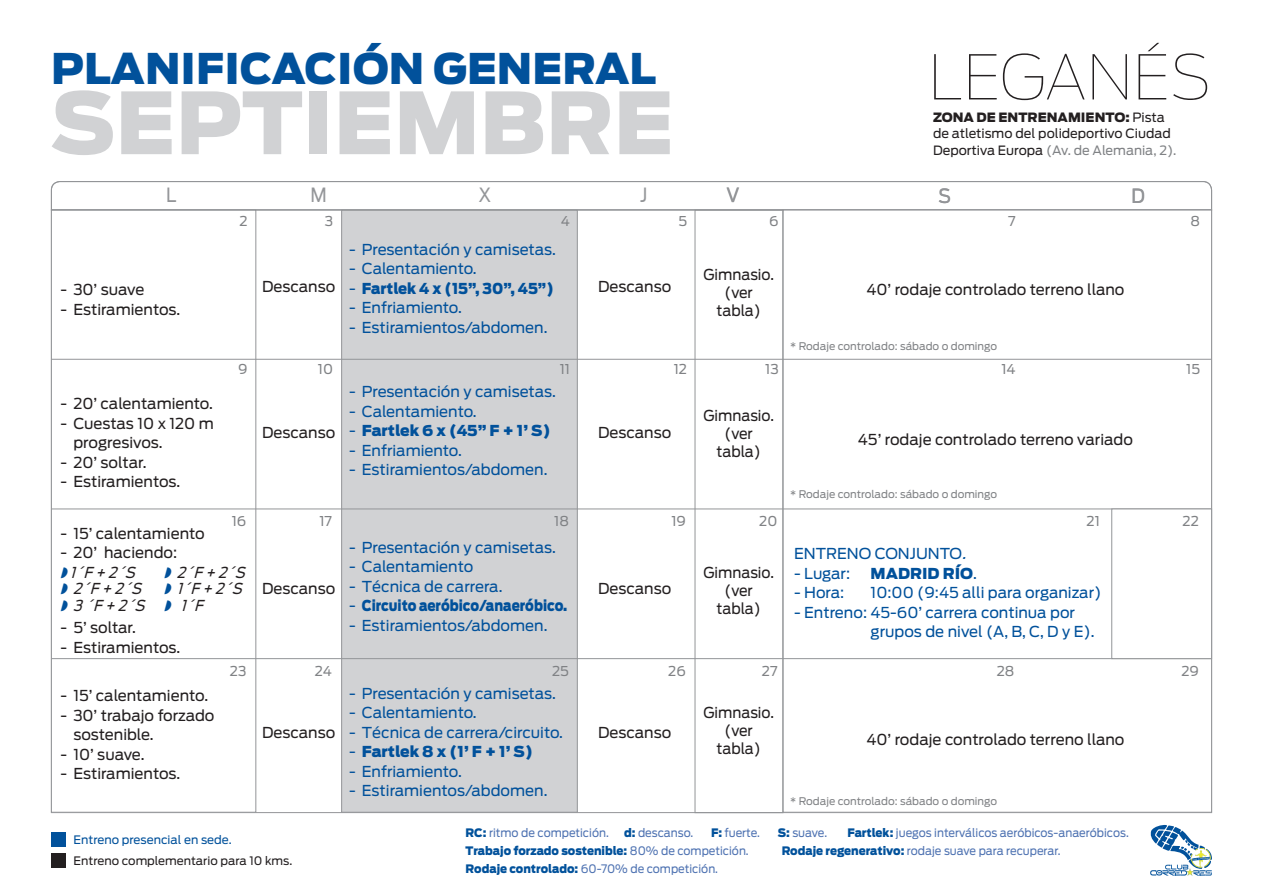
<style>
.page{position:relative;width:1263px;height:893px;background:#fff}
.page>*{position:absolute;margin:0;border:0;box-sizing:border-box;transform-origin:0 0}
.t1{font:900 84.75px "Antenna";color:#d1d2d4}
.t2{font:100 61.2px "Antenna";color:#231f20}
.t3{font:900 42px "Antenna";color:#01519b}
.t4{font:19.5px "Antenna";color:#939598;scale:.9 1}
.t5{font:15px/19.5px "Antenna";color:#01519b}
.t6{font:15px/19.5px "Antenna";color:#231f20}
.t7{font:15px "Antenna";color:#231f20;scale:.95 1}
.t8{font:900 15px "Antenna";color:#01519b}
.t9{font:italic 15px "Antenna";color:#231f20;scale:.93 1}
.t10{font:900 15px "Antenna";color:#01519b;scale:.86 1}
.t11{font:900 15px "Antenna";color:#01519b;scale:.95 1}
.t12{font:13.5px "Antenna";color:#808285}
.t13{font:12.75px/16.5px "Antenna";color:#231f20}
.t14{font:11.7px "Antenna";color:#4f73b2;scale:.95 1}
.t15{font:900 11.7px "Antenna";color:#01519b;scale:.95 1}
.t16{font:11.7px "Antenna";color:#231f20}
.t17{font:11.7px "Antenna";color:#01519b}
.t18{font:10.5px "Antenna";color:#808285}
.s1{font-weight:900}
.s2{color:#808285}
.s3{font-weight:400}
.s4{font-style:italic}
.s5{font-weight:900;color:#01519b}
.s6{font-weight:400;color:#4f73b2}
</style>
<div class="page">
<svg style="left:1150px;top:825px;width:62px;height:51px"></svg>
<div style="left:51px;top:853px;width:15px;height:15px;background:#231f20"></div>
<div style="left:51px;top:832px;width:15px;height:15px;background:#01519b"></div>
<div style="left:51px;top:210px;width:1161px;height:603px;background:#fff;border:1px solid #939598"></div>
<div style="left:51px;top:210px;width:205px;height:603px;background:#fff;border:1px solid #939598"></div>
<svg style="left:51px;top:181px;width:1161px;height:30px"></svg>
<div style="left:782px;top:210px;width:430px;height:603px;background:#fff;border:1px solid #939598"></div>
<div style="left:341px;top:210px;width:237px;height:603px;background:#d1d2d4;border:1px solid #939598"></div>
<hr style="left:51px;top:359px;width:1160px;height:1px;background:#939598">
<hr style="left:51px;top:509px;width:1160px;height:1px;background:#939598">
<hr style="left:51px;top:658px;width:1160px;height:1px;background:#939598">
<div style="left:695px;top:210px;width:88px;height:603px;border:1px solid #939598"></div>
<div style="left:1111px;top:509px;width:101px;height:150px;background:#fff;border:1px solid #939598"></div>
<p class="t3" style="left:51px;top:43px;width:607px">PLANIFICACIÓN GENERAL</p>
<p class="t1" style="left:51px;top:70px;width:624px">SEPTIEMBRE</p>
<p class="t2" style="left:928px;top:43px;width:285px">LEGANÉS</p>
<p class="t13" style="left:933px;top:109px;width:245px"><span class="s1">ZONA DE ENTRENAMIENTO:</span> Pista de atletismo del polideportivo Ciudad<br>Deportiva Europa <span class="s2">(Av. de Alemania, 2).</span></p>
<p class="t4" style="left:166px;top:184px;width:13px">L</p>
<p class="t4" style="left:310px;top:184px;width:20px">M</p>
<p class="t4" style="left:479px;top:184px;width:16px">X</p>
<p class="t4" style="left:640px;top:184px;width:10px">J</p>
<p class="t4" style="left:726px;top:184px;width:16px">V</p>
<p class="t4" style="left:938px;top:184px;width:15px">S</p>
<p class="t4" style="left:1131px;top:184px;width:16px">D</p>
<p class="t12" style="left:239px;top:213px;width:10px">2</p>
<p class="t12" style="left:325px;top:213px;width:10px">3</p>
<p class="t12" style="left:561px;top:213px;width:11px">4</p>
<p class="t12" style="left:678px;top:213px;width:10px">5</p>
<p class="t12" style="left:769px;top:213px;width:11px">6</p>
<p class="t12" style="left:1008px;top:213px;width:9px">7</p>
<p class="t12" style="left:1190px;top:213px;width:11px">8</p>
<p class="t6" style="left:61px;top:280px;width:85px">- 30’ suave</p>
<p class="t6" style="left:61px;top:299px;width:121px">- Estiramientos.</p>
<p class="t6" style="left:61px;top:394px;width:154px">- 20’ calentamiento.</p>
<p class="t6" style="left:73px;top:413px;width:142px;text-indent:-13px">- Cuestas 10 x 120 m progresivos.</p>
<p class="t6" style="left:61px;top:452px;width:87px">- 20’ soltar.</p>
<p class="t6" style="left:61px;top:472px;width:121px">- Estiramientos.</p>
<p class="t5" style="left:349px;top:240px;width:208px">- Presentación y camisetas.</p>
<p class="t5" style="left:349px;top:259px;width:129px">- Calentamiento.</p>
<p class="t11" style="left:349px;top:279px;width:217px"><span class="s3">-</span> Fartlek 4 x (15”, 30”, 45”)</p>
<p class="t5" style="left:349px;top:298px;width:114px">- Enfriamiento.</p>
<p class="t5" style="left:349px;top:318px;width:200px">- Estiramientos/abdomen.</p>
<p class="t6" style="left:262px;top:277px;width:75px">Descanso</p>
<p class="t6" style="left:598px;top:277px;width:75px">Descanso</p>
<p class="t7" style="left:703px;top:266px;width:76px">Gimnasio.</p>
<p class="t7" style="left:724px;top:284px;width:31px">(ver</p>
<p class="t7" style="left:716px;top:302px;width:48px">tabla)</p>
<p class="t6" style="left:866px;top:280px;width:260px">40’ rodaje controlado terreno llano</p>
<p class="t18" style="left:790px;top:340px;width:208px">* Rodaje controlado: sábado o domingo</p>
<p class="t12" style="left:238px;top:361px;width:11px">9</p>
<p class="t12" style="left:318px;top:361px;width:17px">10</p>
<p class="t12" style="left:560px;top:361px;width:12px">11</p>
<p class="t12" style="left:674px;top:361px;width:15px">12</p>
<p class="t12" style="left:765px;top:361px;width:15px">13</p>
<p class="t12" style="left:1001px;top:361px;width:16px">14</p>
<p class="t12" style="left:1186px;top:361px;width:15px">15</p>
<p class="t5" style="left:349px;top:382px;width:208px">- Presentación y camisetas.</p>
<p class="t5" style="left:349px;top:402px;width:129px">- Calentamiento.</p>
<p class="t8" style="left:349px;top:422px;width:203px"><span class="s3">-</span> Fartlek 6 x (45” F + 1’ S)</p>
<p class="t5" style="left:349px;top:441px;width:114px">- Enfriamiento.</p>
<p class="t5" style="left:349px;top:460px;width:200px">- Estiramientos/abdomen.</p>
<p class="t6" style="left:262px;top:423px;width:75px">Descanso</p>
<p class="t6" style="left:598px;top:423px;width:75px">Descanso</p>
<p class="t7" style="left:703px;top:406px;width:76px">Gimnasio.</p>
<p class="t7" style="left:724px;top:424px;width:31px">(ver</p>
<p class="t7" style="left:716px;top:442px;width:48px">tabla)</p>
<p class="t6" style="left:858px;top:430px;width:276px">45’ rodaje controlado terreno variado</p>
<p class="t18" style="left:790px;top:488px;width:208px">* Rodaje controlado: sábado o domingo</p>
<p class="t12" style="left:232px;top:513px;width:16px">16</p>
<p class="t12" style="left:319px;top:513px;width:14px">17</p>
<p class="t12" style="left:554px;top:513px;width:16px">18</p>
<p class="t12" style="left:671px;top:513px;width:16px">19</p>
<p class="t12" style="left:759px;top:513px;width:20px">20</p>
<p class="t12" style="left:1086px;top:513px;width:15px">21</p>
<p class="t12" style="left:1183px;top:513px;width:18px">22</p>
<p class="t6" style="left:61px;top:524px;width:146px">- 15’ calentamiento</p>
<p class="t6" style="left:61px;top:543px;width:118px">- 20’ haciendo:</p>
<p class="t5" style="left:349px;top:537px;width:208px">- Presentación y camisetas.</p>
<p class="t5" style="left:349px;top:557px;width:126px">- Calentamiento</p>
<p class="t5" style="left:349px;top:576px;width:155px">- Técnica de carrera.</p>
<p class="t10" style="left:349px;top:596px;width:255px"><span class="s3">-</span> Circuito aeróbico/anaeróbico.</p>
<p class="t5" style="left:349px;top:615px;width:200px">- Estiramientos/abdomen.</p>
<p class="t5" style="left:794px;top:544px;width:178px">ENTRENO CONJUNTO<span class="s4">.</span></p>
<p class="t5" style="left:794px;top:563px;width:58px">- Lugar:</p>
<p class="t8" style="left:870px;top:564px;width:108px">MADRID RÍO<span class="s3">.</span></p>
<p class="t5" style="left:794px;top:583px;width:52px">- Hora:</p>
<p class="t5" style="left:870px;top:583px;width:232px">10:00 (9:45 alli para organizar)</p>
<p class="t5" style="left:870px;top:602px;width:225px;text-indent:-77px">- Entreno: 45-60’ carrera continua por grupos de nivel (A, B, C, D y E).</p>
<p class="t9" style="left:70px;top:564px;width:76px">1´F+ 2´S</p>
<p class="t9" style="left:73px;top:580px;width:80px">2´F+ 2´S</p>
<p class="t9" style="left:73px;top:597px;width:83px">3´F+ 2´S</p>
<p class="t9" style="left:177px;top:564px;width:80px">2´F+ 2´S</p>
<p class="t9" style="left:177px;top:580px;width:76px">1´F+ 2´S</p>
<p class="t9" style="left:181px;top:597px;width:30px">1´F</p>
<p class="t7" style="left:703px;top:564px;width:76px">Gimnasio.</p>
<p class="t7" style="left:724px;top:582px;width:31px">(ver</p>
<p class="t7" style="left:716px;top:600px;width:48px">tabla)</p>
<p class="t6" style="left:262px;top:579px;width:75px">Descanso</p>
<p class="t6" style="left:598px;top:579px;width:75px">Descanso</p>
<p class="t6" style="left:61px;top:618px;width:77px">- 5’ soltar.</p>
<p class="t6" style="left:61px;top:638px;width:121px">- Estiramientos.</p>
<p class="t6" style="left:61px;top:686px;width:149px">- 15’ calentamiento.</p>
<p class="t6" style="left:73px;top:706px;width:143px;text-indent:-13px">- 30’ trabajo forzado sostenible.</p>
<p class="t6" style="left:61px;top:745px;width:86px">- 10’ suave.</p>
<p class="t6" style="left:61px;top:764px;width:121px">- Estiramientos.</p>
<p class="t12" style="left:230px;top:663px;width:18px">23</p>
<p class="t12" style="left:315px;top:663px;width:19px">24</p>
<p class="t12" style="left:552px;top:663px;width:18px">25</p>
<p class="t12" style="left:668px;top:663px;width:19px">26</p>
<p class="t12" style="left:762px;top:663px;width:17px">27</p>
<p class="t12" style="left:997px;top:663px;width:19px">28</p>
<p class="t12" style="left:1181px;top:663px;width:19px">29</p>
<p class="t5" style="left:349px;top:684px;width:208px">- Presentación y camisetas.</p>
<p class="t5" style="left:349px;top:703px;width:129px">- Calentamiento.</p>
<p class="t5" style="left:349px;top:723px;width:215px">- Técnica de carrera/circuito.</p>
<p class="t8" style="left:349px;top:742px;width:185px"><span class="s3">-</span> Fartlek 8 x (1’ F + 1’ S)</p>
<p class="t5" style="left:349px;top:762px;width:114px">- Enfriamiento.</p>
<p class="t5" style="left:349px;top:781px;width:200px">- Estiramientos/abdomen.</p>
<p class="t6" style="left:262px;top:723px;width:75px">Descanso</p>
<p class="t6" style="left:598px;top:723px;width:75px">Descanso</p>
<p class="t7" style="left:703px;top:704px;width:76px">Gimnasio.</p>
<p class="t7" style="left:724px;top:722px;width:31px">(ver</p>
<p class="t7" style="left:716px;top:740px;width:48px">tabla)</p>
<p class="t6" style="left:866px;top:729px;width:260px">40’ rodaje controlado terreno llano</p>
<p class="t18" style="left:790px;top:795px;width:208px">* Rodaje controlado: sábado o domingo</p>
<p class="t17" style="left:74px;top:833px;width:160px">Entreno presencial en sede.</p>
<p class="t16" style="left:74px;top:854px;width:220px">Entreno complementario para 10 kms.</p>
<p class="t14" style="left:466px;top:826px;width:152px"><span class="s5">RC:</span> ritmo de competición.</p>
<p class="t14" style="left:624px;top:826px;width:74px"><span class="s5">d:</span> descanso.</p>
<p class="t14" style="left:711px;top:826px;width:53px"><span class="s5">F:</span> fuerte.</p>
<p class="t14" style="left:778px;top:826px;width:54px"><span class="s5">S:</span> suave.</p>
<p class="t14" style="left:847px;top:826px;width:298px"><span class="s5">Fartlek:</span> juegos interválicos aeróbicos-anaeróbicos.</p>
<p class="t15" style="left:466px;top:843px;width:299px">Trabajo forzado sostenible: <span class="s6">80% de competición.</span></p>
<p class="t14" style="left:782px;top:844px;width:295px"><span class="s5">Rodaje regenerativo:</span> rodaje suave para recuperar.</p>
<p class="t14" style="left:466px;top:862px;width:267px"><span class="s5">Rodaje controlado:</span> 60-70% de competición.</p>
</div>
